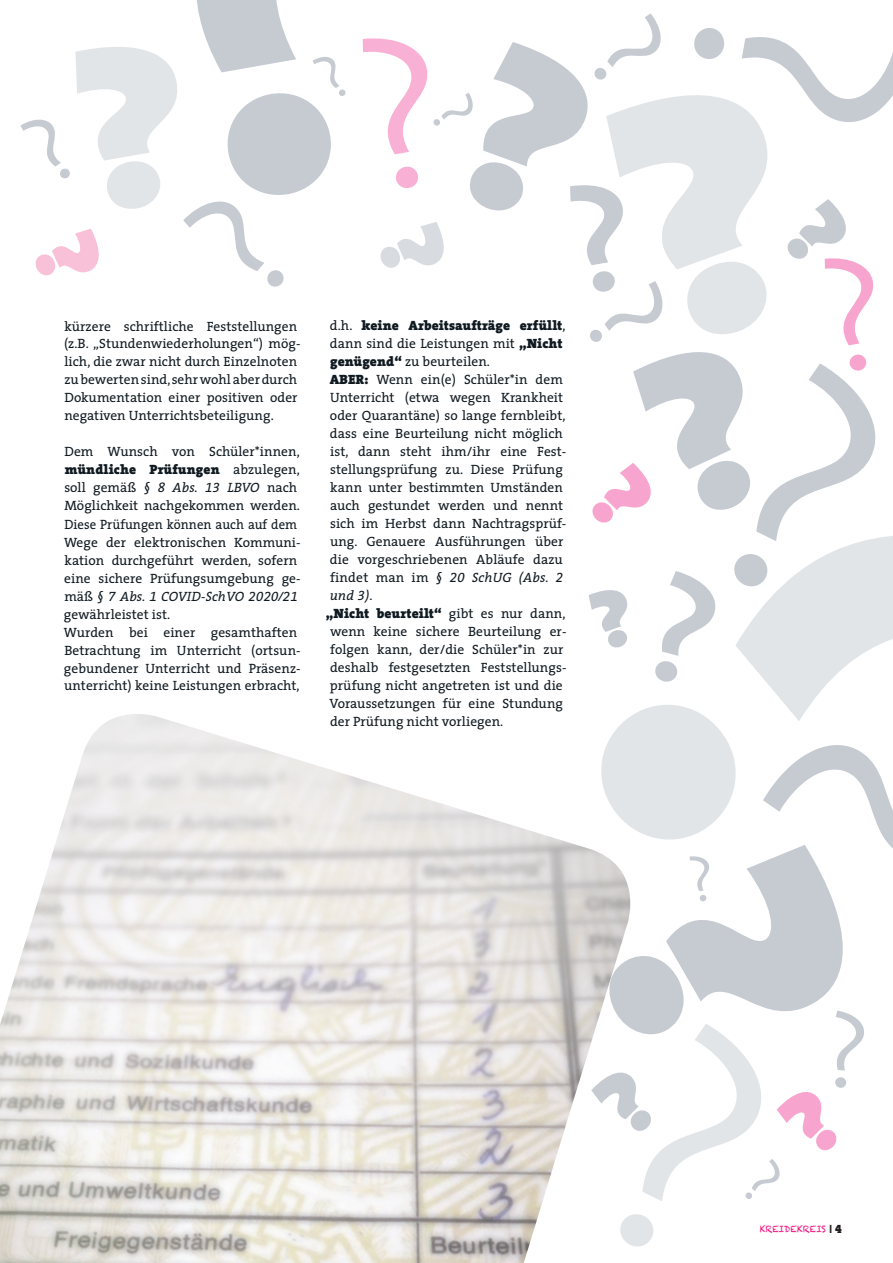
<style>
.page{position:relative;width:893px;height:1263px;background:#fff}
.page>*{position:absolute;margin:0;border:0;box-sizing:border-box;transform-origin:0 0}
.t1{font:13.5px/18px "The Serif";letter-spacing:.005em;color:#101a21}
.t2{font:900 13.5px "The Serif";letter-spacing:.005em;color:#101a21}
.t3{font:italic 13.5px "The Serif";color:#101a21}
.t4{font:9px "Chalkduster";letter-spacing:-.01em;color:#ed1d85}
.s1{font-weight:900}
.s2{font-style:italic}
.s3{font-family:"The Serif Expert";font-style:italic}
.s4{font-weight:400}
.s5{font-family:"The Serif Expert"}
.s6{font-style:normal}
.s7{font-family:"The Sans";font-weight:700;font-size:12px;color:#fff}
.s8{font-family:"The Serif Black Expert";font-size:12px;color:#fff}
.s9{font-family:"The Serif Black Expert";font-size:12px;color:#231f20}
</style>
<div class="page">
<svg style="left:196px;top:0;width:167px;height:195px"></svg>
<svg style="left:635px;top:683px;width:193px;height:157px;fill:#e3e5e8"></svg>
<svg style="left:645px;top:857px;width:198px;height:154px;fill:#c6cbd2"></svg>
<svg style="left:313px;top:55px;width:33px;height:41px"></svg>
<svg style="left:690px;top:856px;width:21px;height:45px"></svg>
<svg style="left:763px;top:735px;width:130px;height:153px"></svg>
<svg style="left:645px;top:1011px;width:219px;height:233px"></svg>
<svg style="left:363px;top:13px;width:530px;height:670px"></svg>
<svg style="left:21px;top:38px;width:264px;height:249px"></svg>
<img style="left:0;top:714px;width:645px;height:549px">
<p class="t1" style="left:64px;top:316px;width:238px">kürzere schriftliche Feststellungen (z.B. „Stundenwiederholungen“) mög&shy;lich, die zwar nicht durch Einzelnoten zu bewerten sind, sehr wohl aber durch Dokumentation einer positiven oder negativen Unterrichtsbeteiligung.</p>
<p class="t1" style="left:64px;top:442px;width:238px">Dem Wunsch von Schüler*innen, <span class="s1">mündliche Prüfungen</span> abzulegen, soll gemäß <span class="s2">§ 8 Abs.</span> <span class="s3">13</span> <span class="s2">LBVO</span> nach Möglichkeit nachgekommen werden.<br>Diese Prüfungen können auch auf dem Wege der elektronischen Kommuni&shy;kation durchgeführt werden, sofern eine sichere Prüfungsumgebung ge&shy;mäß <span class="s2">§</span> <span class="s3">7</span> <span class="s2">Abs.</span> <span class="s3">1</span> <span class="s2">COVID-SchVO</span> <span class="s3">2020/21 </span>gewährleistet ist.<br>Wurden bei einer gesamthaften Betrachtung im Unterricht (ortsun&shy;gebundener Unterricht und Präsenz&shy;unterricht) keine Leistungen erbracht,</p>
<p class="t2" style="left:330px;top:314px;width:237px"><span class="s4">d.h.</span> keine Arbeitsaufträge erfüllt<span class="s4">,</span></p>
<p class="t1" style="left:330px;top:334px;width:234px">dann sind die Leistungen mit <span class="s1">„Nicht</span></p>
<p class="t1" style="left:330px;top:352px;width:161px"><span class="s1">genügend“</span> zu beurteilen.</p>
<p class="t1" style="left:330px;top:370px;width:235px"><span class="s1">ABER:</span> Wenn ein(e) Schüler*in dem</p>
<p class="t1" style="left:330px;top:388px;width:235px">Unterricht (etwa wegen Krankheit</p>
<p class="t1" style="left:330px;top:406px;width:237px">oder Quarantäne) so lange fernbleibt,</p>
<p class="t1" style="left:330px;top:424px;width:235px">dass eine Beurteilung nicht möglich</p>
<p class="t1" style="left:330px;top:442px;width:238px">ist, dann steht ihm/ihr eine Fest-</p>
<p class="t1" style="left:330px;top:460px;width:234px">stellungsprüfung zu. Diese Prüfung</p>
<p class="t1" style="left:330px;top:478px;width:234px">kann unter bestimmten Umständen</p>
<p class="t1" style="left:330px;top:496px;width:235px">auch gestundet werden und nennt</p>
<p class="t1" style="left:330px;top:514px;width:238px">sich im Herbst dann Nachtragsprüf-</p>
<p class="t1" style="left:330px;top:532px;width:235px">ung. Genauere Ausführungen über</p>
<p class="t1" style="left:330px;top:550px;width:234px">die vorgeschriebenen Abläufe dazu</p>
<p class="t1" style="left:330px;top:568px;width:234px">findet man im <span class="s2">§</span> <span class="s3">20</span> <span class="s2">SchUG (Abs.</span> <span class="s3">2</span></p>
<p class="t3" style="left:330px;top:585px;width:44px">und <span class="s5">3</span>)<span class="s6">.</span></p>
<p class="t2" style="left:326px;top:602px;width:241px">„Nicht beurteilt“ <span class="s4">gibt es nur dann,</span></p>
<p class="t1" style="left:330px;top:622px;width:238px">wenn keine sichere Beurteilung er-</p>
<p class="t1" style="left:330px;top:640px;width:235px">folgen kann, der/die Schüler*in zur</p>
<p class="t1" style="left:330px;top:658px;width:238px">deshalb festgesetzten Feststellungs-</p>
<p class="t1" style="left:330px;top:676px;width:234px">prüfung nicht angetreten ist und die</p>
<p class="t1" style="left:330px;top:694px;width:235px">Voraussetzungen für eine Stundung</p>
<p class="t1" style="left:330px;top:712px;width:175px">der Prüfung nicht vorliegen.</p>
<p class="t4" style="left:760px;top:1224px;width:83px">KREIDEKREIS <span class="s7">I</span> <span class="s8">5</span><span class="s9">4</span></p>
</div>
